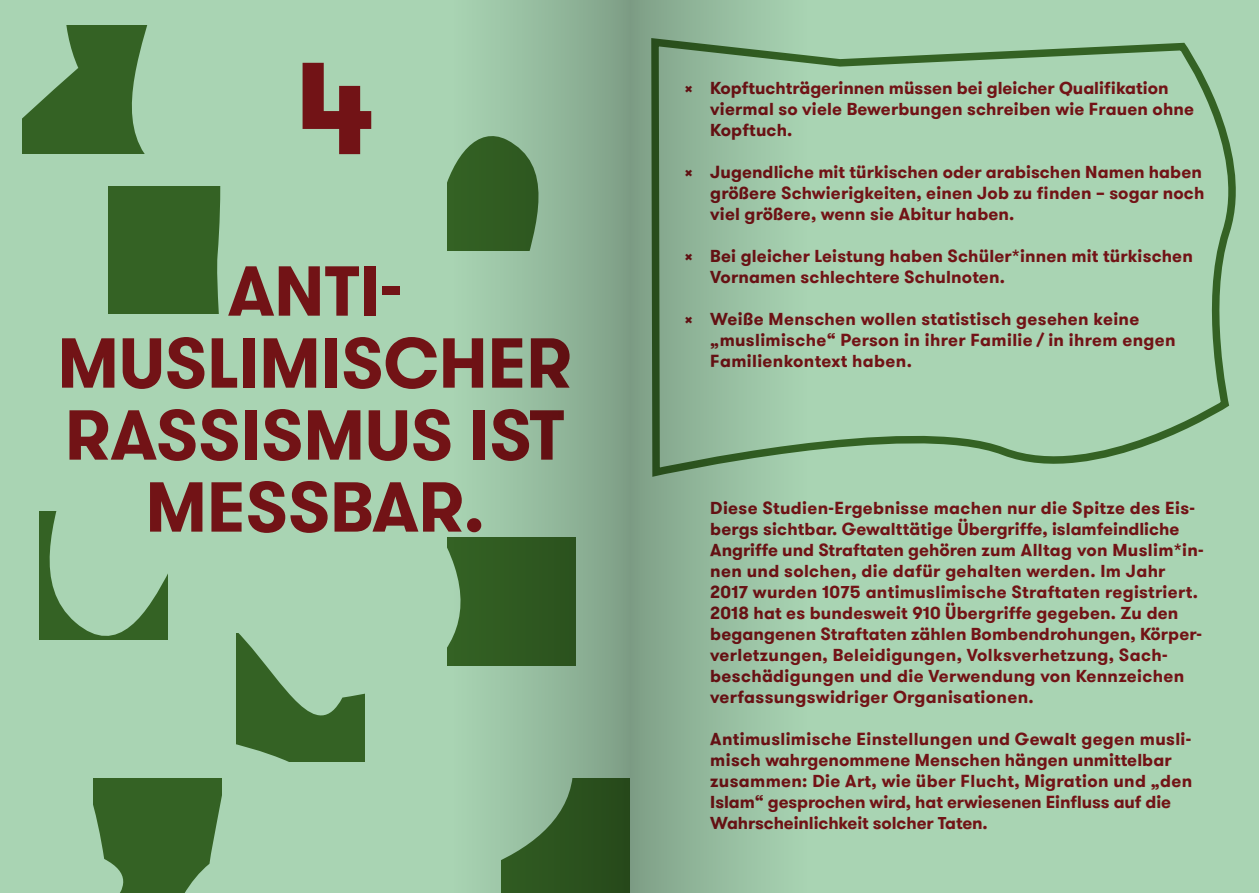
<style>
.page{position:relative;width:1259px;height:893px;background:#a9d4b3}
.page>*{position:absolute;margin:0;border:0;box-sizing:border-box;transform-origin:0 0}
.t1{font:700 130.5px "GT Walsheim Pro";color:#721316}
.t2{font:700 70.5px/72px "GT Walsheim Pro";letter-spacing:-.005em;color:#721316;text-align:center}
.t3{font:700 17.25px/21px "GT Walsheim Pro";letter-spacing:.01em;color:#721316}
</style>
<div class="page">
<svg style="left:807px;top:42px;width:429px;height:422px"></svg>
<svg style="left:448px;top:171px;width:4px;height:80px"></svg>
<svg style="left:23px;top:26px;width:124px;height:127px"></svg>
<div style="left:108px;top:186px;width:113px;height:128px;background:#346224"></div>
<svg style="left:237px;top:634px;width:127px;height:127px"></svg>
<svg style="left:448px;top:538px;width:4px;height:127px"></svg>
<svg style="left:40px;top:512px;width:127px;height:127px"></svg>
<svg style="left:94px;top:778px;width:127px;height:115px;background:#46733a"></svg>
<svg style="left:630px;top:0;width:177px;height:893px"></svg>
<svg style="left:452px;top:0;width:177px;height:893px"></svg>
<h1 class="t1" style="left:295px;top:23px;width:81px">4</h1>
<h2 class="t2" style="left:57px;top:256px;width:516px">ANTI-<br>MUSLIMISCHER<br>RASSISMUS IST<br>MESSBAR.</h2>
<p class="t3" style="left:683px;top:77px;width:12px">×</p>
<p class="t3" style="left:683px;top:161px;width:12px">×</p>
<p class="t3" style="left:683px;top:245px;width:12px">×</p>
<p class="t3" style="left:683px;top:308px;width:12px">×</p>
<p class="t3" style="left:710px;top:77px;width:485px">Kopftuchträgerinnen müssen bei gleicher Qualifikation viermal so viele Bewerbungen schreiben wie Frauen ohne<br>Kopftuch.</p>
<p class="t3" style="left:710px;top:161px;width:495px">Jugendliche mit türkischen oder arabischen Namen haben größere Schwierigkeiten, einen Job zu finden – sogar noch viel größere, wenn sie Abitur haben.</p>
<p class="t3" style="left:710px;top:245px;width:484px">Bei gleicher Leistung haben Schüler*innen mit türkischen<br>Vornamen schlechtere Schulnoten.</p>
<p class="t3" style="left:710px;top:308px;width:467px">Weiße Menschen wollen statistisch gesehen keine „muslimische“ Person in ihrer Familie / in ihrem engen<br>Familienkontext haben.</p>
<p class="t3" style="left:710px;top:497px;width:495px">Diese Studien-Ergebnisse machen nur die Spitze des Eis&shy;bergs sichtbar. Gewalttätige Übergriffe, islamfeindliche Angriffe und Straftaten gehören zum Alltag von Muslim*in&shy;nen und solchen, die dafür gehalten werden. Im Jahr 2017 wurden 1075 antimuslimische Straftaten registriert.<br>2018 hat es bundesweit 910 Übergriffe gegeben. Zu den begangenen Straftaten zählen Bombendrohungen, Körper&shy;verletzungen, Beleidigungen, Volksverhetzung, Sach&shy;beschädigungen und die Verwendung von Kennzeichen verfassungswidriger Organisationen.</p>
<p class="t3" style="left:710px;top:728px;width:483px">Antimuslimische Einstellungen und Gewalt gegen musli&shy;misch wahrgenommene Menschen hängen unmittelbar zusammen: Die Art, wie über Flucht, Migration und „den Islam“ gesprochen wird, hat erwiesenen Einfluss auf die Wahrscheinlichkeit solcher Taten.</p>
</div>
